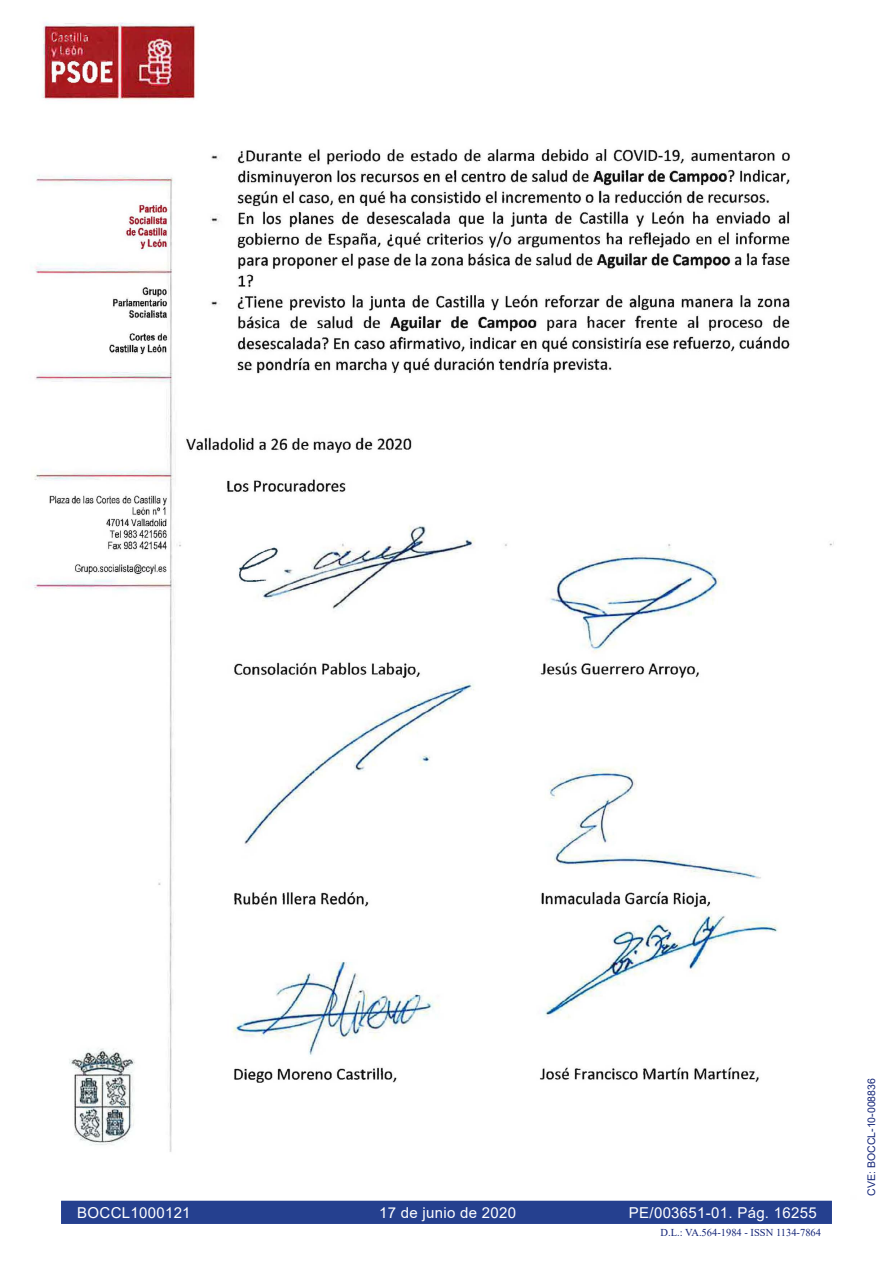
<style>
.page{position:relative;width:893px;height:1263px;background:#fff}
.page>*{position:absolute;margin:0;border:0;box-sizing:border-box;transform-origin:0 0}
.t1{font:15px "Arial";letter-spacing:.02em;color:#fff}
.t2{font:10.5px "Times New Roman";color:#132477}
.t3{font:10.5px "Arial";color:#132477}
</style>
<div class="page">
<div style="left:60px;top:1200px;width:773px;height:25px;background:#25408f"></div>
<div style="left:60px;top:1199px;width:773px;height:26px;border:2px solid #fff"></div>
<img style="left:33px;top:22px;width:801px;height:1178px">
<p class="t1" style="left:77px;top:1202px;width:115px">BOCCL1000121</p>
<p class="t1" style="left:379px;top:1202px;width:139px">17 de junio de 2020</p>
<p class="t1" style="left:629px;top:1202px;width:189px">PE/003651-01. Pág. 16255</p>
<p class="t2" style="left:661px;top:1225px;width:162px">D.L.: VA.564-1984 - ISSN 1134-7864</p>
<p class="t3" style="left:864px;top:1195px;width:119px;rotate:-90deg">CVE: BOCCL-10-008836</p>
</div>
